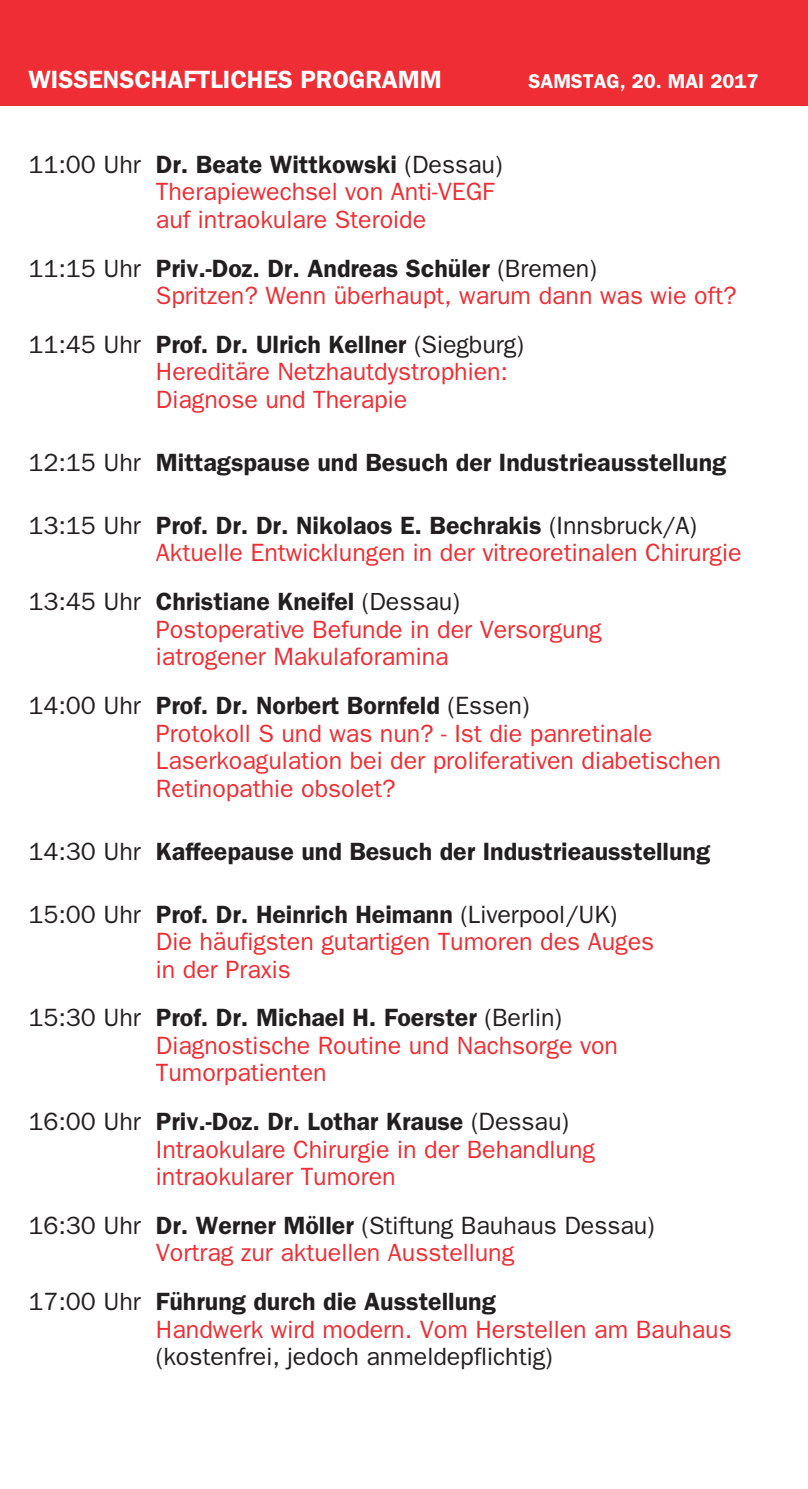
<style>
.page{position:relative;width:808px;height:1489px;background:#fff}
.page>*{position:absolute;margin:0;border:0;box-sizing:border-box;transform-origin:0 0}
.t1{font:25px/27.5px "Frankfurt Gothic";color:#ee2d34}
.t2{font:25px/27.5px "Frankfurt Gothic";color:#231f20;text-align:center}
.t3{font:700 25px "Frankfurt Gothic";color:#231f20}
.t4{font:700 25px "Frankfurt Gothic";color:#fff}
.t5{font:700 20px "Frankfurt Gothic";color:#fff}
.s1{color:#231f20}
.s2{font-weight:700;color:#231f20}
.s3{font-weight:400}
.s4{font-weight:700}
.s5{color:#ee2d34}
</style>
<div class="page">
<div style="left:0;top:0;width:808px;height:106px;background:#ee2d34"></div>
<p class="t4" style="left:28px;top:64px;width:415px">WISSENSCHAFTLICHES PROGRAMM</p>
<p class="t5" style="left:528px;top:69px;width:231px">SAMSTAG, 20. MAI 2017</p>
<p class="t1" style="left:156px;top:150px;width:348px;text-indent:-128px"><span class="s1">11:00 Uhr</span> <span class="s2">Dr. Beate Wittkowski</span> <span class="s1">(Dessau)<br></span>Therapiewechsel von Anti-VEGF auf intraokulare Steroide</p>
<p class="t1" style="left:156px;top:254px;width:582px;text-indent:-128px"><span class="s1">11:15 Uhr</span> <span class="s2">Priv.-Doz. Dr. Andreas Schüler</span> <span class="s1">(Bremen)<br></span>Spritzen? Wenn überhaupt, warum dann was wie oft?</p>
<p class="t1" style="left:156px;top:330px;width:370px;text-indent:-128px"><span class="s1">11:45 Uhr</span> <span class="s2">Prof. Dr. Ulrich Kellner</span> <span class="s1">(Siegburg)<br></span>Hereditäre Netzhautdystrophien:<br>Diagnose und Therapie</p>
<p class="t3" style="left:28px;top:447px;width:699px"><span class="s3">12:15 Uhr</span> Mittagspause und Besuch der Industrieausstellung</p>
<p class="t1" style="left:156px;top:511px;width:587px;text-indent:-128px"><span class="s1">13:15 Uhr</span> <span class="s2">Prof. Dr. Dr. Nikolaos E. Bechrakis</span> <span class="s1">(Innsbruck/A)<br></span>Aktuelle Entwicklungen in der vitreoretinalen Chirurgie</p>
<p class="t1" style="left:156px;top:587px;width:447px;text-indent:-128px"><span class="s1">13:45 Uhr</span> <span class="s2">Christiane Kneifel</span> <span class="s1">(Dessau)<br></span>Postoperative Befunde in der Versorgung iatrogener Makulaforamina</p>
<p class="t1" style="left:156px;top:691px;width:566px;text-indent:-128px"><span class="s1">14:00 Uhr</span> <span class="s2">Prof. Dr. Norbert Bornfeld</span> <span class="s1">(Essen)<br></span>Protokoll S und was nun? - Ist die panretinale Laserkoagulation bei der proliferativen diabetischen Retinopathie obsolet?</p>
<p class="t3" style="left:28px;top:836px;width:683px"><span class="s3">14:30 Uhr</span> Kaffeepause und Besuch der Industrieausstellung</p>
<p class="t1" style="left:156px;top:899px;width:500px;text-indent:-128px"><span class="s1">15:00 Uhr</span> <span class="s2">Prof. Dr. Heinrich Heimann</span> <span class="s1">(Liverpool/UK)<br></span>Die häufigsten gutartigen Tumoren des Auges in der Praxis</p>
<p class="t1" style="left:156px;top:1003px;width:464px;text-indent:-128px"><span class="s1">15:30 Uhr</span> <span class="s2">Prof. Dr. Michael H. Foerster</span> <span class="s1">(Berlin)<br></span>Diagnostische Routine und Nachsorge von<br>Tumorpatienten</p>
<p class="t1" style="left:156px;top:1107px;width:441px;text-indent:-128px"><span class="s1">16:00 Uhr</span> <span class="s2">Priv.-Doz. Dr. Lothar Krause</span> <span class="s1">(Dessau)<br></span>Intraokulare Chirurgie in der Behandlung intraokularer Tumoren</p>
<p class="t2" style="left:28px;top:1211px;width:628px">16:30 Uhr <span class="s4">Dr. Werner Möller</span> (Stiftung Bauhaus Dessau)<br><span class="s5">Vortrag zur aktuellen Ausstellung</span></p>
<p class="t1" style="left:156px;top:1287px;width:577px;text-indent:-128px"><span class="s1">17:00 Uhr</span> <span class="s2">Führung durch die Ausstellung<br></span>Handwerk wird modern. Vom Herstellen am Bauhaus</p>
<p class="t2" style="left:156px;top:1342px;width:398px">(kostenfrei, jedoch anmeldepflichtig)</p>
</div>
